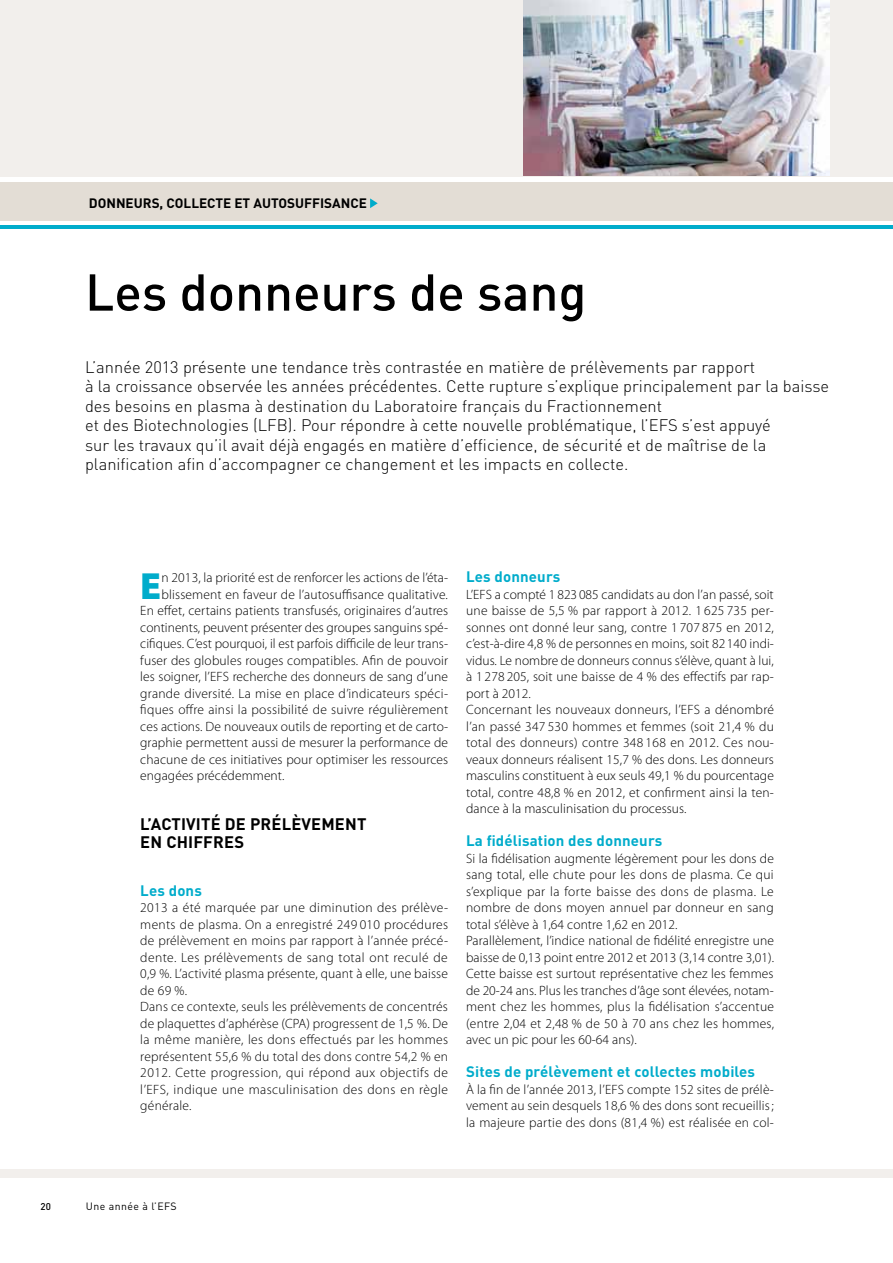
<style>
.page{position:relative;width:893px;height:1263px;background:#fff}
.page>*{position:absolute;margin:0;border:0;box-sizing:border-box;transform-origin:0 0}
.t1{font:500 51px "DIN";color:#000}
.t2{font:900 37.95px "Myriad Pro";color:#00accb}
.t3{font:300 16.5px/19.5px "DIN";color:#000}
.t4{font:700 16.5px/18px "DIN";letter-spacing:.01em;color:#000}
.t5{font:700 15px "DIN";letter-spacing:.01em;color:#00accb}
.t6{font:300 13.5px/16.5px "Myriad Pro";letter-spacing:.01em;color:#000}
.t7{font:700 13.5px "DIN";color:#000}
.t8{font:10.5px "DIN Regular Alternate";letter-spacing:.04em;color:#000}
.t9{font:500 9.75px "DIN";color:#000}
</style>
<div class="page">
<div style="left:0;top:1169px;width:893px;height:9px;background:#f2efec"></div>
<hr style="left:0;top:225px;width:893px;height:4px;background:#00accb">
<div style="left:0;top:183px;width:893px;height:38px;background:#e3ddd5"></div>
<div style="left:0;top:0;width:893px;height:176px;background:#f2efec"></div>
<img style="left:524px;top:0;width:306px;height:175px">
<svg style="left:370px;top:198px;width:8px;height:10px"></svg>
<p class="t7" style="left:89px;top:194px;width:280px">Donneurs, collecte et autosuffisance</p>
<h1 class="t1" style="left:85px;top:260px;width:503px">Les donneurs de sang</h1>
<p class="t3" style="left:85px;top:357px;width:746px">L’année 2013 présente une tendance très contrastée en matière de prélèvements par rapport<br>à la croissance observée les années précédentes. Cette rupture s’explique principalement par la baisse des besoins en plasma à destination du Laboratoire français du Fractionnement<br>et des Biotechnologies (LFB). Pour répondre à cette nouvelle problématique, l’EFS s’est appuyé<br>sur les travaux qu’il avait déjà engagés en matière d’efficience, de sécurité et de maîtrise de la planification afin d’accompagner ce changement et les impacts en collecte.</p>
<h2 class="t2" style="left:140px;top:564px;width:22px">E</h2>
<p class="t6" style="left:162px;top:569px;width:288px">n 2013, la priorité est de renforcer les actions de l’éta-</p>
<p class="t6" style="left:162px;top:586px;width:288px">blissement en faveur de l’autosuffisance qualitative.</p>
<p class="t6" style="left:140px;top:602px;width:309px">En effet, certains patients transfusés, originaires d’autres</p>
<p class="t6" style="left:140px;top:619px;width:309px">continents, peuvent présenter des groupes sanguins spé-</p>
<p class="t6" style="left:140px;top:635px;width:309px">cifiques. C’est pourquoi, il est parfois difficile de leur trans-</p>
<p class="t6" style="left:140px;top:652px;width:309px">fuser des globules rouges compatibles. Afin de pouvoir</p>
<p class="t6" style="left:140px;top:668px;width:309px">les soigner, l’EFS recherche des donneurs de sang d’une</p>
<p class="t6" style="left:140px;top:685px;width:309px">grande diversité. La mise en place d’indicateurs spéci-</p>
<p class="t6" style="left:140px;top:701px;width:309px">fiques offre ainsi la possibilité de suivre régulièrement</p>
<p class="t6" style="left:140px;top:718px;width:309px">ces actions. De nouveaux outils de reporting et de carto-</p>
<p class="t6" style="left:140px;top:734px;width:309px">graphie permettent aussi de mesurer la performance de</p>
<p class="t6" style="left:140px;top:751px;width:309px">chacune de ces initiatives pour optimiser les ressources</p>
<p class="t6" style="left:140px;top:767px;width:146px">engagées précédemment.</p>
<p class="t4" style="left:140px;top:814px;width:228px">L’activité de prélèvement en chiffr</p>
<p class="t4" style="left:224px;top:832px;width:21px">es</p>
<p class="t5" style="left:140px;top:880px;width:63px">Les dons</p>
<p class="t6" style="left:140px;top:899px;width:309px">2013 a été marquée par une diminution des prélève&shy;ments de plasma. On a enregistré 249 010 procédures de prélèvement en moins par rapport à l’année précé&shy;dente. Les prélèvements de sang total ont reculé de 0,9 %. L’activité plasma présente, quant à elle, une baisse de 69 %.<br>Dans ce contexte, seuls les prélèvements de concentrés de plaquettes d’aphérèse (CPA) progressent de 1,5 %. De la même manière, les dons effectués par les hommes représentent 55,6 % du total des dons contre 54,2 % en 2012. Cette progression, qui répond aux objectifs de l’EFS, indique une masculinisation des dons en règle générale.</p>
<p class="t5" style="left:466px;top:567px;width:96px">Les donneurs</p>
<p class="t6" style="left:466px;top:586px;width:309px">L’EFS a compté 1 823 085 candidats au don l’an passé, soit une baisse de 5,5 % par rapport à 2012. 1 625 735 per&shy;sonnes ont donné leur sang, contre 1 707 875 en 2012, c’est-à-dire 4,8 % de personnes en moins, soit 82 140 indi&shy;vidus. Le nombre de donneurs connus s’élève, quant à lui, à 1 278 205, soit une baisse de 4 % des effectifs par rap&shy;port à 2012.<br>Concernant les nouveaux donneurs, l’EFS a dénombré l’an passé 347 530 hommes et femmes (soit 21,4 % du total des donneurs) contre 348 168 en 2012. Ces nou&shy;veaux donneurs réalisent 15,7 % des dons. Les donneurs masculins constituent à eux seuls 49,1 % du pourcentage total, contre 48,8 % en 2012, et confirment ainsi la ten&shy;dance à la masculinisation du processus.</p>
<p class="t5" style="left:466px;top:831px;width:198px">La fidélisation des donneurs</p>
<p class="t6" style="left:466px;top:850px;width:309px">Si la fidélisation augmente légèrement pour les dons de sang total, elle chute pour les dons de plasma. Ce qui s’explique par la forte baisse des dons de plasma. Le nombre de dons moyen annuel par donneur en sang total s’élève à 1,64 contre 1,62 en 2012.<br>Parallèlement, l’indice national de fidélité enregistre une baisse de 0,13 point entre 2012 et 2013 (3,14 contre 3,01).<br>Cette baisse est surtout représentative chez les femmes de 20-24 ans. Plus les tranches d’âge sont élevées, notam&shy;ment chez les hommes, plus la fidélisation s’accentue (entre 2,04 et 2,48 % de 50 à 70 ans chez les hommes, avec un pic pour les 60-64 ans).</p>
<p class="t5" style="left:466px;top:1062px;width:291px">Sites de prélèvement et collectes mobiles</p>
<p class="t6" style="left:466px;top:1081px;width:309px;text-align:justify">À la fin de l’année 2013, l’EFS compte 152 sites de prélè&shy;vement au sein desquels 18,6 % des dons sont recueillis; la majeure partie des dons (81,4 %) est réalisée en col-</p>
<p class="t9" style="left:40px;top:1200px;width:12px">20</p>
<p class="t8" style="left:86px;top:1200px;width:92px">Une année à l’efs</p>
</div>
